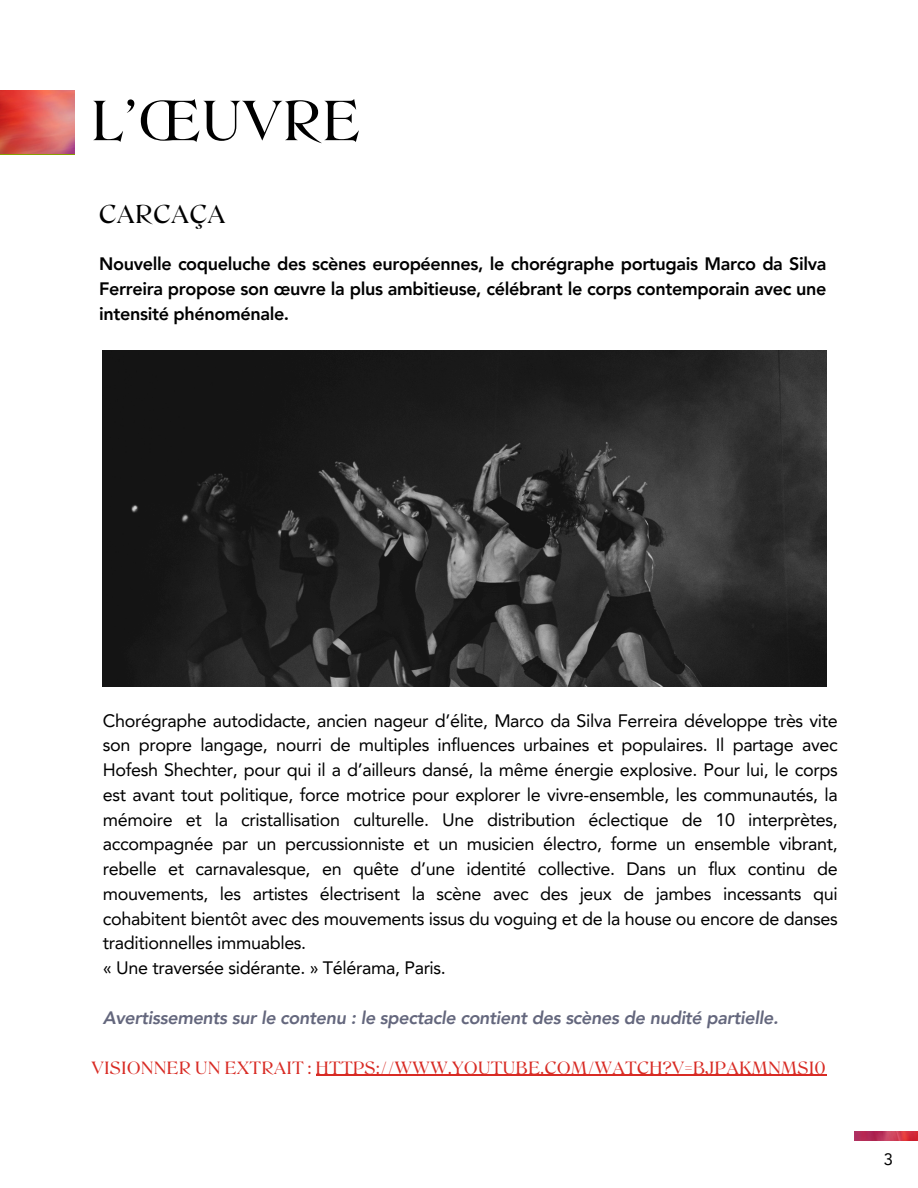
<style>
.page{position:relative;width:918px;height:1188px;background:#fff}
.page>*{position:absolute;margin:0;border:0;box-sizing:border-box;transform-origin:0 0}
.t1{font:52.5px "Roslindale Display";letter-spacing:.045em;color:#000}
.t2{font:24px "Roslindale Display";letter-spacing:.045em;color:#000}
.t3{font:18px/24.8px "Avenir LT Pro";letter-spacing:-.02em;color:#000;text-align:justify}
.t4{font:800 18px/24.8px "Avenir LT Pro";letter-spacing:-.02em;color:#000;text-align:justify}
.t5{font:italic 800 18px "Avenir LT Pro";letter-spacing:-.02em;color:#64677d}
.t6{font:16.5px "Roslindale Display";letter-spacing:.045em;color:#d82b24}
.t7{font:16.5px "Avenir LT Pro";color:#000}
</style>
<div class="page">
<img style="left:103px;top:351px;width:723px;height:336px">
<img style="left:0;top:91px;width:74px;height:63px">
<img style="left:854px;top:1131px;width:64px;height:10px">
<hr style="left:316px;top:1075px;width:510px;height:1px;background:#d82b24">
<p class="t1" style="left:92px;top:91px;width:269px">L’ŒUVRE</p>
<h4 class="t2" style="left:99px;top:201px;width:127px">CARCAÇA</h4>
<p class="t4" style="left:99px;top:253px;width:729px">Nouvelle coqueluche des scènes européennes, le chorégraphe portugais Marco da Silva Ferreira propose son œuvre la plus ambitieuse, célébrant le corps contemporain avec une intensité phénoménale.</p>
<p class="t3" style="left:103px;top:710px;width:736px">Chorégraphe autodidacte, ancien nageur d’élite, Marco da Silva Ferreira développe très vite son propre langage, nourri de multiples influences urbaines et populaires. Il partage avec Hofesh Shechter, pour qui il a d’ailleurs dansé, la même énergie explosive. Pour lui, le corps est avant tout politique, force motrice pour explorer le vivre-ensemble, les communautés, la mémoire et la cristallisation culturelle. Une distribution éclectique de 10 interprètes, accompagnée par un percussionniste et un musicien électro, forme un ensemble vibrant, rebelle et carnavalesque, en quête d’une identité collective. Dans un flux continu de mouvements, les artistes électrisent la scène avec des jeux de jambes incessants qui cohabitent bientôt avec des mouvements issus du voguing et de la house ou encore de danses traditionnelles immuables.</p>
<p class="t3" style="left:103px;top:957px;width:344px">« Une traversée sidérante. » Télérama, Paris.</p>
<p class="t5" style="left:103px;top:1011px;width:677px">Avertissements sur le contenu : le spectacle contient des scènes de nudité partielle.</p>
<h3 class="t6" style="left:92px;top:1058px;width:735px">VISIONNER UN EXTRAIT : HTTPS://WWW.YOUTUBE.COM/WATCH?V=BJPAKMNMSI0</h3>
<h1 class="t7" style="left:884px;top:1153px;width:11px">3</h1>
</div>
